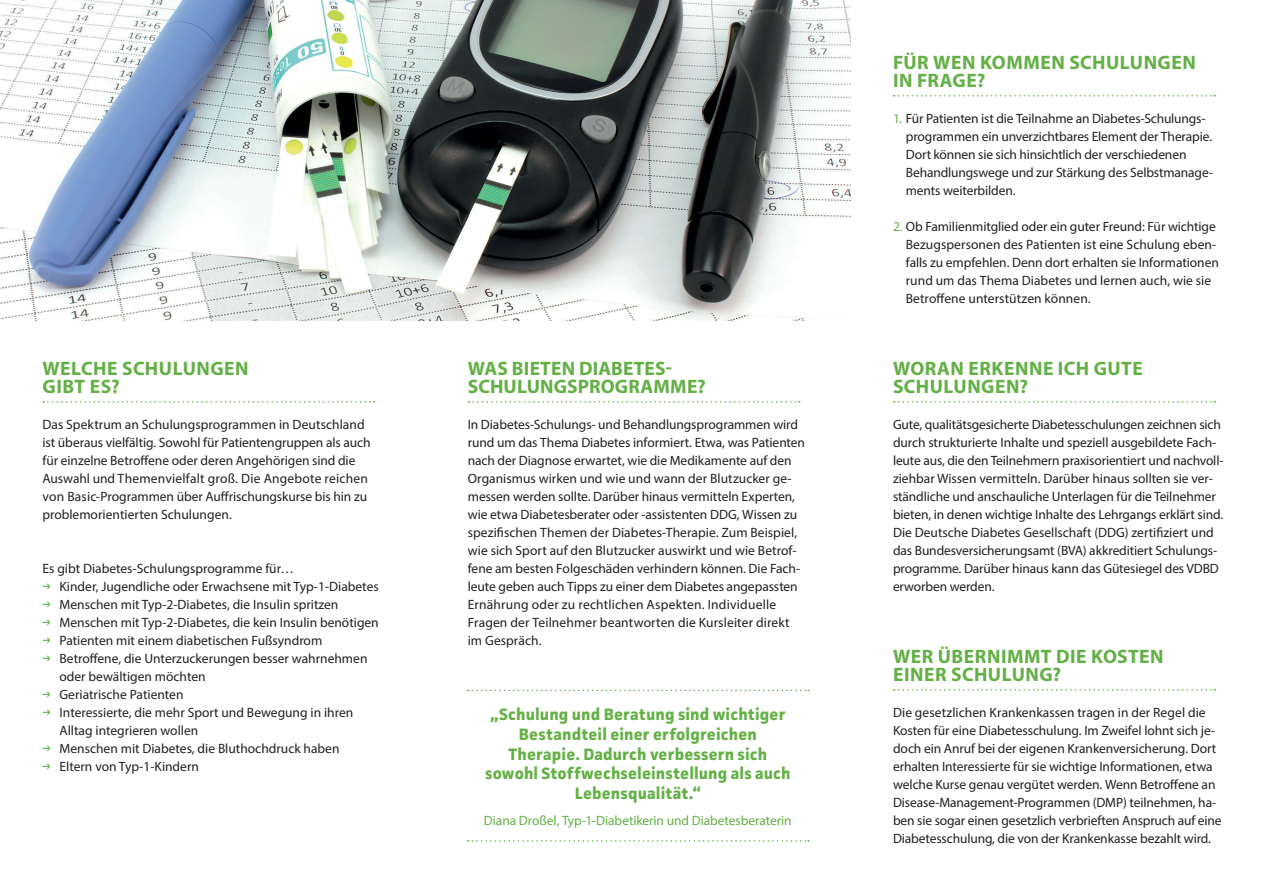
<style>
.page{position:relative;width:1263px;height:893px;background:#fff}
.page>*{position:absolute;margin:0;border:0;box-sizing:border-box;transform-origin:0 0}
.t1{font:700 19.5px/18px "Myriad Pro";letter-spacing:.02em;color:#63b045}
.t2{font:700 16.5px/19.5px "Facit";letter-spacing:.01em;color:#63b045;text-align:center}
.t3{font:13.5px/18px "Myriad Pro";letter-spacing:-.005em;color:#231f20}
.t4{font:13.5px "Myriad Pro";letter-spacing:-.005em;color:#63b045}
.s1{font-family:"Facit";color:#63b045}
.s2{color:#63b045}
</style>
<div class="page">
<svg style="left:43px;top:401px;width:331px;height:2px"></svg>
<svg style="left:468px;top:401px;width:332px;height:2px"></svg>
<svg style="left:894px;top:95px;width:321px;height:2px"></svg>
<svg style="left:894px;top:401px;width:321px;height:2px"></svg>
<svg style="left:894px;top:689px;width:321px;height:2px"></svg>
<svg style="left:468px;top:840px;width:341px;height:2px"></svg>
<svg style="left:468px;top:690px;width:341px;height:1px"></svg>
<img style="left:0;top:0;width:850px;height:321px">
<h1 class="t1" style="left:43px;top:358px;width:208px">WELCHE SCHULUNGEN<br>GIBT ES?</h1>
<p class="t3" style="left:43px;top:415px;width:330px">Das Spektrum an Schulungsprogrammen in Deutschland ist überaus vielfältig. Sowohl für Patientengruppen als auch für einzelne Betroffene oder deren Angehörigen sind die Auswahl und Themenvielfalt groß. Die Angebote reichen von Basic-Programmen über Auffrischungskurse bis hin zu problemorientierten Schulungen.</p>
<p class="t3" style="left:43px;top:559px;width:253px">Es gibt Diabetes-Schulungsprogramme für…</p>
<p class="t3" style="left:43px;top:577px;width:338px"><span class="s1">→</span> Kinder, Jugendliche oder Erwachsene mit Typ-1-Diabetes</p>
<p class="t3" style="left:43px;top:595px;width:297px"><span class="s1">→</span> Menschen mit Typ-2-Diabetes, die Insulin spritzen</p>
<p class="t3" style="left:43px;top:613px;width:338px"><span class="s1">→</span> Menschen mit Typ-2-Diabetes, die kein Insulin benötigen</p>
<p class="t3" style="left:43px;top:631px;width:281px"><span class="s1">→</span> Patienten mit einem diabetischen Fußsyndrom</p>
<p class="t3" style="left:60px;top:649px;width:309px;text-indent:-17px"><span class="s1">→</span> Betroffene, die Unterzuckerungen besser wahrnehmen oder bewältigen möchten</p>
<p class="t3" style="left:43px;top:685px;width:143px"><span class="s1">→</span> Geriatrische Patienten</p>
<p class="t3" style="left:60px;top:703px;width:295px;text-indent:-17px"><span class="s1">→</span> Interessierte, die mehr Sport und Bewegung in ihren<br>Alltag integrieren wollen</p>
<p class="t3" style="left:43px;top:739px;width:298px"><span class="s1">→</span> Menschen mit Diabetes, die Bluthochdruck haben</p>
<p class="t3" style="left:43px;top:757px;width:158px"><span class="s1">→</span> Eltern von Typ-1-Kindern</p>
<h1 class="t1" style="left:468px;top:358px;width:239px">WAS BIETEN DIABETES-<br>SCHULUNGSPROGRAMME?</h1>
<p class="t3" style="left:468px;top:415px;width:339px">In Diabetes-Schulungs- und Behandlungsprogrammen wird rund um das Thema Diabetes informiert. Etwa, was Patienten nach der Diagnose erwartet, wie die Medikamente auf den Organismus wirken und wie und wann der Blutzucker ge&shy;messen werden sollte. Darüber hinaus vermitteln Experten, wie etwa Diabetesberater oder -assistenten DDG, Wissen zu spezifischen Themen der Diabetes-Therapie. Zum Beispiel, wie sich Sport auf den Blutzucker auswirkt und wie Betrof&shy;fene am besten Folgeschäden verhindern können. Die Fach&shy;leute geben auch Tipps zu einer dem Diabetes angepassten Ernährung oder zu rechtlichen Aspekten. Individuelle Fragen der Teilnehmer beantworten die Kursleiter direkt im Gespräch.</p>
<p class="t2" style="left:485px;top:705px;width:307px">„Schulung und Beratung sind wichtiger Bestandteil einer erfolgreichen Therapie. Dadurch verbessern sich sowohl Stoffwechseleinstellung als auch Lebensqualität.“</p>
<p class="t4" style="left:484px;top:812px;width:309px">Diana Droßel, Typ-1-Diabetikerin und Diabetesberaterin</p>
<h1 class="t1" style="left:893px;top:52px;width:304px">FÜR WEN KOMMEN SCHULUNGEN<br>IN FRAGE?</h1>
<p class="t3" style="left:906px;top:109px;width:309px;text-indent:-13px"><span class="s2">1.</span> Für Patienten ist die Teilnahme an Diabetes-Schulungs&shy;programmen ein unverzichtbares Element der Therapie.<br>Dort können sie sich hinsichtlich der verschiedenen Behandlungswege und zur Stärkung des Selbstmanage&shy;ments weiterbilden.</p>
<p class="t3" style="left:906px;top:217px;width:315px;text-indent:-13px"><span class="s2">2.</span> Ob Familienmitglied oder ein guter Freund: Für wichtige Bezugspersonen des Patienten ist eine Schulung eben&shy;falls zu empfehlen. Denn dort erhalten sie Informationen rund um das Thema Diabetes und lernen auch, wie sie Betroffene unterstützen können.</p>
<h1 class="t1" style="left:893px;top:358px;width:251px">WORAN ERKENNE ICH GUTE<br>SCHULUNGEN?</h1>
<p class="t3" style="left:893px;top:415px;width:332px">Gute, qualitätsgesicherte Diabetesschulungen zeichnen sich durch strukturierte Inhalte und speziell ausgebildete Fach&shy;leute aus, die den Teilnehmern praxisorientiert und nachvoll&shy;ziehbar Wissen vermitteln. Darüber hinaus sollten sie ver&shy;ständliche und anschauliche Unterlagen für die Teilnehmer bieten, in denen wichtige Inhalte des Lehrgangs erklärt sind.<br>Die Deutsche Diabetes Gesellschaft (DDG) zertifiziert und das Bundesversicherungsamt (BVA) akkreditiert Schulungs&shy;programme. Darüber hinaus kann das Gütesiegel des VDBD erworben werden.</p>
<h1 class="t1" style="left:893px;top:646px;width:272px">WER ÜBERNIMMT DIE KOSTEN<br>EINER SCHULUNG?</h1>
<p class="t3" style="left:893px;top:703px;width:330px">Die gesetzlichen Krankenkassen tragen in der Regel die Kosten für eine Diabetesschulung. Im Zweifel lohnt sich je&shy;doch ein Anruf bei der eigenen Krankenversicherung. Dort erhalten Interessierte für sie wichtige Informationen, etwa welche Kurse genau vergütet werden. Wenn Betroffene an Disease-Management-Programmen (DMP) teilnehmen, ha&shy;ben sie sogar einen gesetzlich verbrieften Anspruch auf eine Diabetesschulung, die von der Krankenkasse bezahlt wird.</p>
</div>
